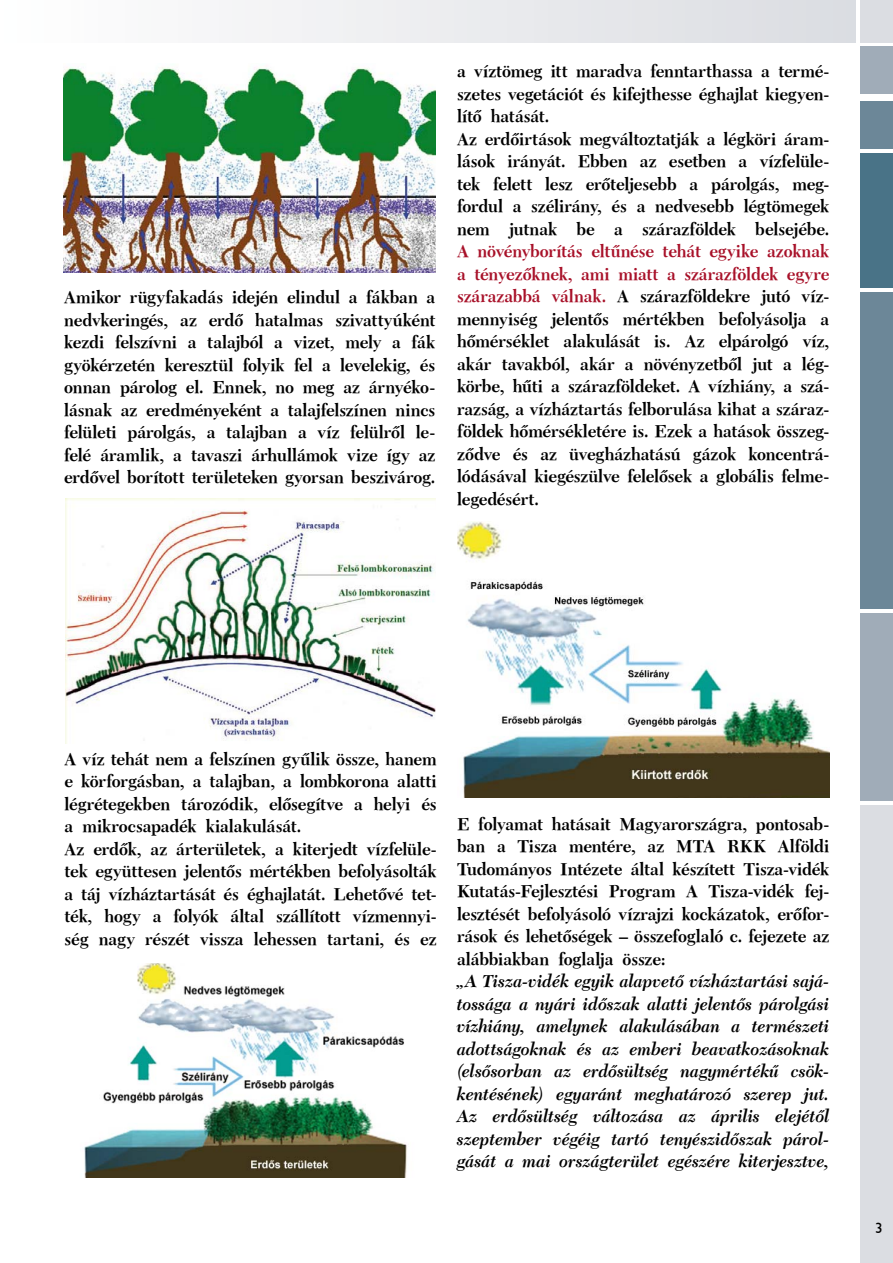
<style>
.page{position:relative;width:893px;height:1263px;background:#fff}
.page>*{position:absolute;margin:0;border:0;box-sizing:border-box;transform-origin:0 0}
.t1{font:700 18px/22.5px "Transitional 511 PFL";letter-spacing:-.01em;color:#000;text-align:justify}
.t2{font:italic 700 18px/22.5px "Transitional 511 PFL";color:#000;text-align:justify}
.t3{font:15px "Humanist 521 PFL";color:#000}
.s1{color:#a81129}
</style>
<div class="page">
<div style="left:860px;top:0;width:32px;height:43px;background:#dbdde2"></div>
<div style="left:860px;top:47px;width:32px;height:47px;background:#a0acb8"></div>
<div style="left:860px;top:102px;width:32px;height:47px;background:#6c8798"></div>
<div style="left:860px;top:153px;width:32px;height:135px;background:#497387"></div>
<div style="left:860px;top:292px;width:32px;height:317px;background:#6c8798"></div>
<div style="left:860px;top:614px;width:32px;height:187px;background:#a0acb8"></div>
<div style="left:860px;top:805px;width:32px;height:458px;background:#dbdde2"></div>
<img style="left:84px;top:964px;width:323px;height:214px">
<img style="left:457px;top:521px;width:372px;height:277px">
<img style="left:66px;top:498px;width:370px;height:246px">
<img style="left:64px;top:67px;width:372px;height:205px">
<div style="left:0;top:0;width:856px;height:43px;background:linear-gradient(to right,#fff,#dbdde1)"></div>
<p class="t1" style="left:64px;top:286px;width:373px">Amikor rügyfakadás idején elindul a fákban a nedvkeringés, az erdő hatalmas szivattyúként kezdi felszívni a talajból a vizet, mely a fák gyökérzetén keresztül folyik fel a levelekig, és onnan párolog el. Ennek, no meg az árnyéko&shy;lásnak az eredményeként a talajfelszínen nincs felületi párolgás, a talajban a víz felülről le&shy;felé áramlik, a tavaszi árhullámok vize így az erdővel borított területeken gyorsan beszivárog.</p>
<p class="t1" style="left:457px;top:60px;width:374px;text-align:left">a víztömeg itt maradva fenntarthassa a termé&shy;szetes vegetációt és kifejthesse éghajlat kiegyen&shy;lítő hatását.<br>Az erdőirtások megváltoztatják a légköri áram&shy;lások irányát. Ebben az esetben a vízfelüle&shy;tek felett lesz erőteljesebb a párolgás, meg&shy;fordul a szélirány, és a nedvesebb légtömegek nem jutnak be a szárazföldek belsejébe.</p>
<p class="t1" style="left:457px;top:240px;width:374px"><span class="s1">A növényborítás eltűnése tehát egyike azoknak a tényezőknek, ami miatt a szárazföldek egyre szárazabbá válnak.</span> A szárazföldekre jutó víz&shy;mennyiség jelentős mértékben befolyásolja a hőmérséklet alakulását is. Az elpárolgó víz, akár tavakból, akár a növényzetből jut a lég&shy;körbe, hűti a szárazföldeket. A vízhiány, a szá&shy;razság, a vízháztartás felborulása kihat a száraz&shy;földek hőmérsékletére is. Ezek a hatások összeg&shy;ződve és az üvegházhatású gázok koncentrá&shy;lódásával kiegészülve felelősek a globális felme&shy;legedésért.</p>
<p class="t1" style="left:64px;top:747px;width:374px;text-align:left">A víz tehát nem a felszínen gyűlik össze, hanem e körforgásban, a talajban, a lombkorona alatti légrétegekben tározódik, elősegítve a helyi és a mikrocsapadék kialakulását.<br>Az erdők, az árterületek, a kiterjedt vízfelüle&shy;tek együttesen jelentős mértékben befolyásolták a táj vízháztartását és éghajlatát. Lehetővé tet&shy;ték, hogy a folyók által szállított vízmennyi&shy;ség nagy részét vissza lehessen tartani, és ez</p>
<p class="t1" style="left:457px;top:812px;width:374px">E folyamat hatásait Magyarországra, pontosab&shy;ban a Tisza mentére, az MTA RKK Alföldi Tudományos Intézete által készített Tisza-vidék Kutatás-Fejlesztési Program A Tisza-vidék fej&shy;lesztését befolyásoló vízrajzi kockázatok, erőfor&shy;rások és lehetőségek – összefoglaló c. fejezete az alábbiakban foglalja össze:</p>
<p class="t2" style="left:457px;top:970px;width:374px">„A Tisza-vidék egyik alapvető vízháztartási sajá&shy;tossága a nyári időszak alatti jelentős párolgási vízhiány, amelynek alakulásában a természeti adottságoknak és az emberi beavatkozásoknak (elsősorban az erdősültség nagymértékű csök&shy;kentésének) egyaránt meghatározó szerep jut.<br>Az erdősültség változása az április elejétől szeptember végéig tartó tenyészidőszak párol&shy;gását a mai országterület egészére kiterjesztve,</p>
<p class="t3" style="left:875px;top:1219px;width:9px">3</p>
</div>
